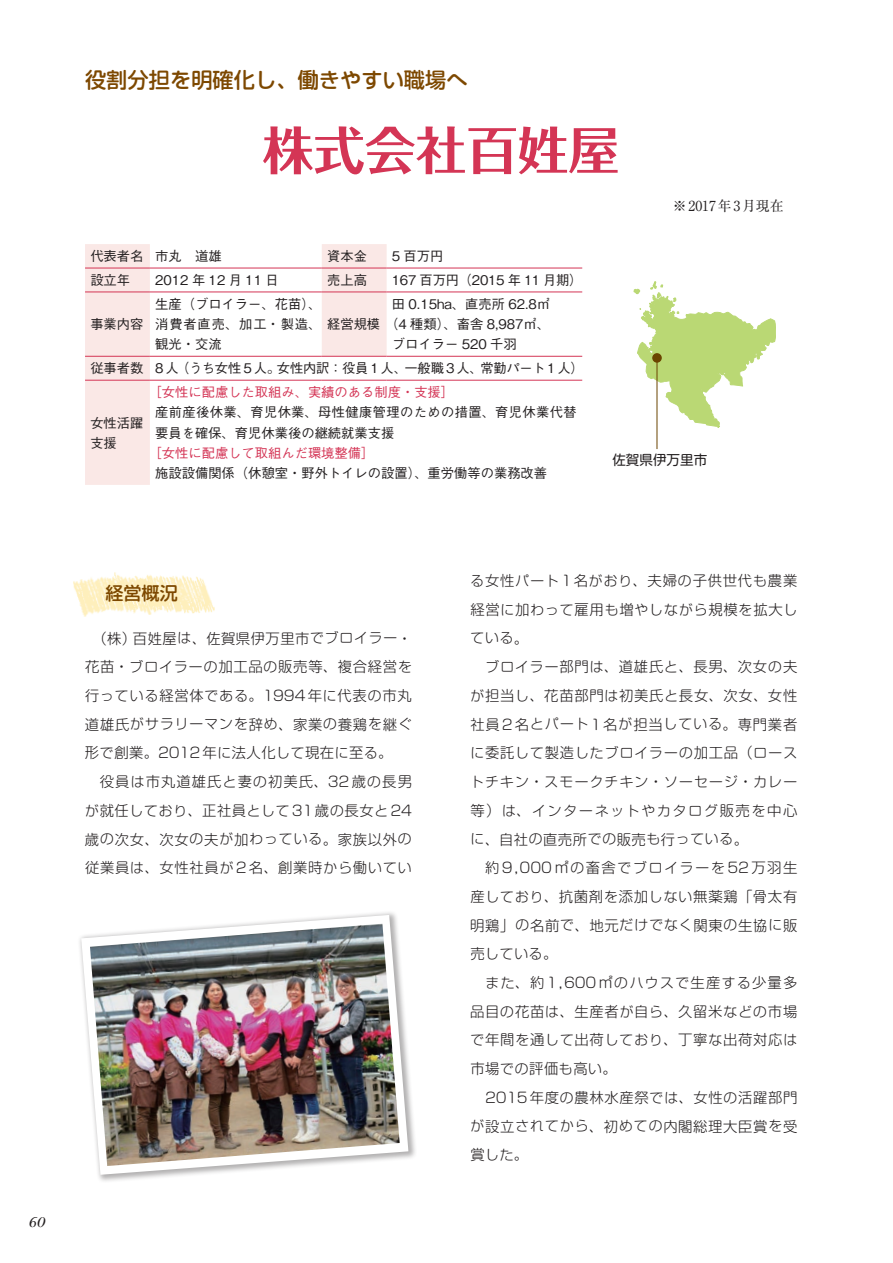
<style>
.page{position:relative;width:893px;height:1263px;background:#fff}
.page>*{position:absolute;margin:0;border:0;box-sizing:border-box;transform-origin:0 0}
.t1{font:700 51px "Folk Pro";color:#d43555}
.t2{font:500 21.3px "Soft Go Std";color:#7d4800}
.t3{font:500 18px "Soft Go Std";color:#7d4800}
.t4{font:700 15.9px "Isadora";color:#231f20}
.t5{font:300 14.4px/28.7px "Soft Go Std";letter-spacing:.045em;color:#231f20;text-align:justify}
.t6{font:300 14.4px "Soft Go Std";letter-spacing:.025em;color:#231f20}
.t7{font:300 14.4px "Soft Go Std";letter-spacing:.095em;color:#231f20}
.t8{font:300 14.4px "Soft Go Std";letter-spacing:.07em;color:#231f20}
.t9{font:300 13.8px/28.7px "Soft Go Std";letter-spacing:.085em;color:#231f20}
.t10{font:13.8px "Ryumin Pro";color:#231f20}
.t11{font:13.5px "Soft Go Std";color:#231f20}
.t12{font:500 13.35px/20.2px "Gothic BBB Pro";color:#231f20}
.t13{font:500 13.35px/20.2px "Gothic BBB Pro";letter-spacing:.025em;color:#231f20}
.t14{font:500 13.35px "Gothic BBB Pro";color:#d43555}
.t15{font:500 13.35px "Gothic BBB Pro";letter-spacing:-.02em;color:#231f20}
.s1{font-size:13.8px}
.s2{font-size:14.4px}
</style>
<div class="page">
<svg style="left:85px;top:244px;width:302px;height:241px"></svg>
<hr style="left:85px;top:268px;width:65px;height:1px;background:#d43555">
<hr style="left:150px;top:268px;width:172px;height:1px;background:#d43555">
<hr style="left:322px;top:268px;width:65px;height:1px;background:#d43555">
<hr style="left:387px;top:268px;width:195px;height:1px;background:#d43555">
<hr style="left:85px;top:292px;width:65px;height:1px;background:#d43555">
<hr style="left:150px;top:292px;width:172px;height:1px;background:#d43555">
<hr style="left:322px;top:292px;width:65px;height:1px;background:#d43555">
<hr style="left:387px;top:292px;width:195px;height:1px;background:#d43555">
<hr style="left:85px;top:356px;width:65px;height:1px;background:#d43555">
<hr style="left:150px;top:356px;width:172px;height:1px;background:#d43555">
<hr style="left:322px;top:356px;width:65px;height:1px;background:#d43555">
<hr style="left:387px;top:356px;width:195px;height:1px;background:#d43555">
<hr style="left:85px;top:380px;width:65px;height:1px;background:#d43555">
<hr style="left:150px;top:380px;width:172px;height:1px;background:#d43555">
<hr style="left:322px;top:380px;width:65px;height:1px;background:#d43555">
<hr style="left:387px;top:380px;width:195px;height:1px;background:#d43555">
<div style="left:77px;top:910px;width:340px;height:273px;background:#231f20;opacity:.35"></div>
<svg style="left:81px;top:915px;width:327px;height:260px"></svg>
<img style="left:90px;top:924px;width:310px;height:242px">
<svg style="left:634px;top:282px;width:142px;height:146px"></svg>
<hr style="left:657px;top:358px;width:1px;height:91px;background:#6a4400">
<div style="left:652px;top:353px;width:10px;height:10px;background:#6a4400;border-radius:50%"></div>
<img style="left:73px;top:572px;width:142px;height:45px">
<p class="t4" style="left:28px;top:1213px;width:19px">60</p>
<h2 class="t2" style="left:85px;top:65px;width:384px">役割分担を明確化し、働きやすい職場へ</h2>
<h1 class="t1" style="left:263px;top:107px;width:359px">株式会社百姓屋</h1>
<p class="t12" style="left:90px;top:244px;width:133px">代表者名 市丸　道雄</p>
<p class="t12" style="left:327px;top:244px;width:41px">資本金</p>
<p class="t12" style="left:392px;top:244px;width:53px">5 百万円</p>
<p class="t12" style="left:90px;top:268px;width:41px">設立年</p>
<p class="t12" style="left:155px;top:268px;width:125px">2012 年 12 月 11 日</p>
<p class="t12" style="left:327px;top:268px;width:41px">売上高</p>
<p class="t15" style="left:392px;top:269px;width:192px">167 百万円（2015 年 11 月期）</p>
<p class="t12" style="left:90px;top:312px;width:55px">事業内容</p>
<p class="t12" style="left:155px;top:292px;width:396px">生産（ブロイラー、花苗）、<br>消費者直売、加工・製造、経営規模（4 種類）、畜舎 8,987㎡、観光・交流</p>
<p class="t12" style="left:392px;top:292px;width:160px">田 0.15ha、直売所 62.8㎡</p>
<p class="t12" style="left:90px;top:331px;width:495px;line-height:23.9px;text-indent:302px">ブロイラー 520 千羽<br>従事者数 8 人（うち女性5 人。女性内訳：役員1人、一般職3 人、常勤パート1人）</p>
<p class="t10" style="left:673px;top:195px;width:112px">※ 2017年 3月現在</p>
<p class="t12" style="left:90px;top:411px;width:55px">女性活躍支援</p>
<p class="t14" style="left:149px;top:381px;width:307px">［女性に配慮した取組み、実績のある制度・支援］</p>
<p class="t13" style="left:155px;top:401px;width:423px">産前産後休業、育児休業、母性健康管理のための措置、育児休業代替要員を確保、育児休業後の継続就業支援</p>
<p class="t14" style="left:149px;top:442px;width:227px">［女性に配慮して取組んだ環境整備］</p>
<p class="t12" style="left:155px;top:461px;width:393px">施設設備関係（休憩室・野外トイレの設置）、重労働等の業務改善</p>
<p class="t11" style="left:612px;top:450px;width:96px">佐賀県伊万里市</p>
<p class="t3" style="left:105px;top:580px;width:74px">経営概況</p>
<p class="t5" style="left:85px;top:623px;width:328px;text-align:center">（株）百姓屋<span class="s1">は</span>、佐賀県伊万里市<span class="s1">でブロイラー</span>・花苗・<span class="s1">ブロイラーの</span>加工品<span class="s1">の</span>販売等、複合経営<span class="s1">を</span>行<span class="s1">っている</span>経営体<span class="s1">である</span>。1994年<span class="s1">に</span>代表<span class="s1">の</span>市丸</p>
<p class="t9" style="left:85px;top:709px;width:328px"><span class="s2">道雄氏</span>がサラリーマンを<span class="s2">辞</span>め<span class="s2">、家業</span>の<span class="s2">養鶏</span>を<span class="s2">継</span>ぐ</p>
<p class="t6" style="left:85px;top:743px;width:309px">形<span class="s1">で</span>創業。2012年<span class="s1">に</span>法人化<span class="s1">して</span>現在<span class="s1">に</span>至<span class="s1">る</span>。</p>
<p class="t8" style="left:100px;top:771px;width:314px">役員<span class="s1">は</span>市丸道雄氏<span class="s1">と</span>妻<span class="s1">の</span>初美氏、32歳<span class="s1">の</span>長男</p>
<p class="t5" style="left:85px;top:795px;width:328px"><span class="s1">が</span>就任<span class="s1">しており</span>、正社員<span class="s1">として</span>31歳<span class="s1">の</span>長女<span class="s1">と</span>24</p>
<p class="t5" style="left:85px;top:823px;width:328px">歳<span class="s1">の</span>次女、次女<span class="s1">の</span>夫<span class="s1">が</span>加<span class="s1">わっている</span>。家族以外<span class="s1">の</span></p>
<p class="t5" style="left:85px;top:852px;width:328px">従業員<span class="s1">は</span>、女性社員<span class="s1">が</span> 2名、創業時<span class="s1">から</span>働<span class="s1">いてい</span></p>
<p class="t5" style="left:471px;top:565px;width:328px"><span class="s1">る</span>女性<span class="s1">パート</span>1名<span class="s1">がおり</span>、夫婦<span class="s1">の</span>子供世代<span class="s1">も</span>農業</p>
<p class="t9" style="left:470px;top:594px;width:328px"><span class="s2">経営</span>に<span class="s2">加</span>わって<span class="s2">雇用</span>も<span class="s2">増</span>やしながら<span class="s2">規模</span>を<span class="s2">拡大</span>している<span class="s2">。</span></p>
<p class="t5" style="left:470px;top:651px;width:328px;text-indent:15px"><span class="s1">ブロイラー</span>部門<span class="s1">は</span>、道雄氏<span class="s1">と</span>、長男、次女<span class="s1">の</span>夫<span class="s1">が</span>担当<span class="s1">し</span>、花苗部門<span class="s1">は</span>初美氏<span class="s1">と</span>長女、次女、女性社員2名<span class="s1">とパート</span>1名<span class="s1">が</span>担当<span class="s1">している</span>。専門業者</p>
<p class="t9" style="left:470px;top:737px;width:329px;text-align:justify">に<span class="s2">委託</span>して<span class="s2">製造</span>したブロイラーの<span class="s2">加工品（</span>ローストチキン<span class="s2">・</span>スモークチキン<span class="s2">・</span>ソーセージ<span class="s2">・</span>カレー<span class="s2">等）</span>は<span class="s2">、</span>インターネットやカタログ<span class="s2">販売</span>を<span class="s2">中心</span></p>
<p class="t5" style="left:470px;top:823px;width:279px"><span class="s1">に</span>、自社<span class="s1">の</span>直売所<span class="s1">での</span>販売<span class="s1">も</span>行<span class="s1">っている</span>。</p>
<p class="t7" style="left:485px;top:857px;width:314px">約9,000㎡<span class="s1">の</span>畜舎<span class="s1">でブロイラーを</span>52万羽生</p>
<p class="t5" style="left:470px;top:881px;width:328px">産<span class="s1">しており</span>、抗菌剤<span class="s1">を</span>添加<span class="s1">しない</span>無薬鶏「骨太有</p>
<p class="t5" style="left:470px;top:910px;width:329px">明鶏」<span class="s1">の</span>名前<span class="s1">で</span>、地元<span class="s1">だけでなく</span>関東<span class="s1">の</span>生協<span class="s1">に</span>販</p>
<p class="t9" style="left:470px;top:938px;width:89px"><span class="s2">売</span>している<span class="s2">。</span></p>
<p class="t5" style="left:470px;top:967px;width:329px;text-indent:15px"><span class="s1">また</span>、約1,600㎡<span class="s1">のハウスで</span>生産<span class="s1">する</span>少量多品目<span class="s1">の</span>花苗<span class="s1">は</span>、生産者<span class="s1">が</span>自<span class="s1">ら</span>、久留米<span class="s1">などの</span>市場<span class="s1">で</span>年間<span class="s1">を</span>通<span class="s1">して</span>出荷<span class="s1">しており</span>、丁寧<span class="s1">な</span>出荷対応<span class="s1">は</span>市場<span class="s1">での</span>評価<span class="s1">も</span>高<span class="s1">い</span>。</p>
<p class="t5" style="left:470px;top:1082px;width:329px;text-indent:15px">2015年度<span class="s1">の</span>農林水産祭<span class="s1">では</span>、女性<span class="s1">の</span>活躍部門<span class="s1">が</span>設立<span class="s1">されてから</span>、初<span class="s1">めての</span>内閣総理大臣賞<span class="s1">を</span>受賞<span class="s1">した</span>。</p>
</div>
